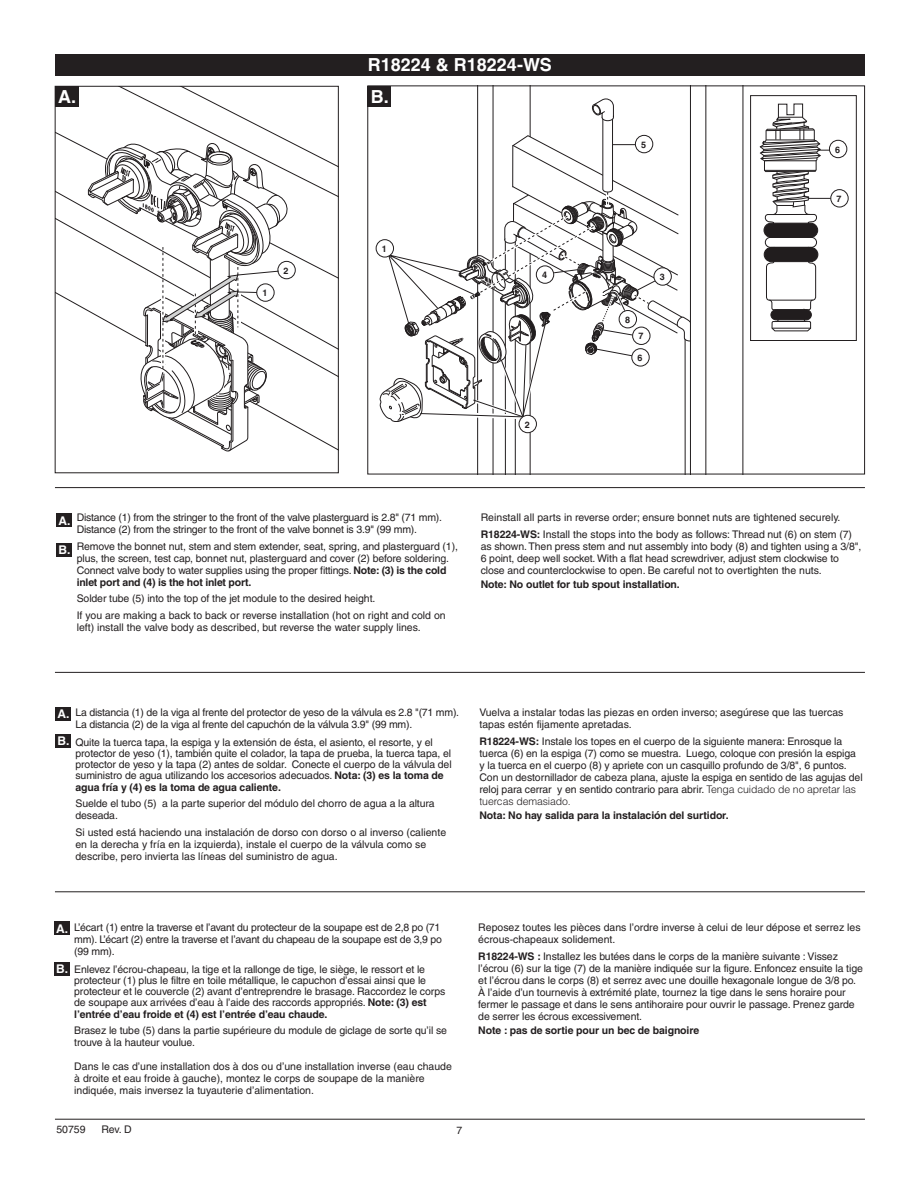
<style>
.page{position:relative;width:918px;height:1188px;background:#fff}
.page>*{position:absolute;margin:0;border:0;box-sizing:border-box;transform-origin:0 0}
.t1{font:700 18px "Helvetica";color:#fff}
.t2{font:700 12px "Helvetica";color:#fff}
.t3{font:10.5px/12px "Helvetica";letter-spacing:-.01em;color:#231f20}
.t4{font:700 10.5px "Helvetica";letter-spacing:-.01em;color:#231f20}
.t5{font:700 9px "Helvetica";color:#231f20}
.s1{font-weight:700}
.s2{font-weight:300}
</style>
<div class="page">
<hr style="left:55px;top:487px;width:810px;height:1px;background:#231f20">
<hr style="left:55px;top:1119px;width:810px;height:1px;background:#231f20">
<hr style="left:55px;top:891px;width:810px;height:1px;background:#231f20">
<hr style="left:55px;top:672px;width:810px;height:1px;background:#231f20">
<svg style="left:750px;top:95px;width:107px;height:246px"></svg>
<svg style="left:829px;top:140px;width:18px;height:18px"></svg>
<div style="left:829px;top:140px;width:18px;height:18px;border:1px solid #231f20;border-radius:50%"></div>
<div style="left:834px;top:144px;width:9px;height:10px;background:#fff"></div>
<svg style="left:831px;top:190px;width:17px;height:17px"></svg>
<div style="left:830px;top:189px;width:19px;height:18px;border:1px solid #231f20;border-radius:50%"></div>
<div style="left:835px;top:193px;width:9px;height:11px;background:#fff"></div>
<svg style="left:57px;top:88px;width:280px;height:190px"></svg>
<div style="left:278px;top:261px;width:18px;height:18px;border:1px solid #231f20;border-radius:50%"></div>
<div style="left:55px;top:87px;width:23px;height:20px;background:#231f20"></div>
<div style="left:368px;top:86px;width:23px;height:20px;background:#231f20"></div>
<div style="left:56px;top:514px;width:16px;height:13px;background:#231f20"></div>
<div style="left:56px;top:543px;width:16px;height:13px;background:#231f20"></div>
<div style="left:55px;top:54px;width:810px;height:21px;background:#231f20"></div>
<svg style="left:88px;top:75px;width:206px;height:377px"></svg>
<div style="left:376px;top:239px;width:18px;height:18px;border:1px solid #231f20;border-radius:50%"></div>
<svg style="left:380px;top:75px;width:363px;height:818px"></svg>
<div style="left:55px;top:707px;width:16px;height:13px;background:#231f20"></div>
<div style="left:55px;top:734px;width:16px;height:13px;background:#231f20"></div>
<div style="left:54px;top:922px;width:16px;height:13px;background:#231f20"></div>
<div style="left:54px;top:962px;width:16px;height:13px;background:#231f20"></div>
<h1 class="t1" style="left:368px;top:58px;width:186px">R18224 &amp; R18224-WS</h1>
<h1 class="t1" style="left:58px;top:91px;width:19px">A.</h1>
<h1 class="t1" style="left:371px;top:90px;width:20px">B.</h1>
<p class="t5" style="left:263px;top:290px;width:7px">1</p>
<p class="t5" style="left:284px;top:267px;width:7px">2</p>
<p class="t5" style="left:382px;top:246px;width:7px">1</p>
<p class="t5" style="left:641px;top:141px;width:7px">5</p>
<p class="t5" style="left:542px;top:272px;width:7px">4</p>
<p class="t5" style="left:660px;top:274px;width:7px">3</p>
<p class="t5" style="left:625px;top:316px;width:7px">8</p>
<p class="t5" style="left:638px;top:333px;width:7px">7</p>
<p class="t5" style="left:638px;top:355px;width:7px">6</p>
<p class="t5" style="left:525px;top:421px;width:7px">2</p>
<p class="t5" style="left:835px;top:146px;width:7px">6</p>
<p class="t5" style="left:837px;top:195px;width:7px">7</p>
<p class="t3" style="left:77px;top:512px;width:367px">Distance (1) from the stringer to the front of the valve plasterguard is 2.8" (71 mm).<br>Distance (2) from the stringer to the front of the valve bonnet is 3.9" (99 mm).</p>
<p class="t3" style="left:77px;top:542px;width:383px">Remove the bonnet nut, stem and stem extender, seat, spring, and plasterguard (1), plus, the screen, test cap, bonnet nut, plasterguard and cover (2) before soldering.<br>Connect valve body to water supplies using the proper fittings. <span class="s1">Note: (3) is the cold inlet port and (4) is the hot inlet port.</span></p>
<p class="t3" style="left:77px;top:591px;width:370px;line-height:16.5px">Solder tube (5) into the top of the jet module to the desired height.<br>If you are making a back to back or reverse installation (hot on right and cold on</p>
<p class="t3" style="left:77px;top:622px;width:346px">left) install the valve body as described, but reverse the water supply lines.</p>
<p class="t2" style="left:59px;top:516px;width:13px">A.</p>
<p class="t2" style="left:59px;top:545px;width:13px">B.</p>
<p class="t3" style="left:481px;top:510px;width:373px;line-height:16.5px">Reinstall all parts in reverse order; ensure bonnet nuts are tightened securely.<br><span class="s1">R18224-WS:</span> Install the stops into the body as follows: Thread nut (6) on stem (7)</p>
<p class="t3" style="left:481px;top:541px;width:382px">as shown. Then press stem and nut assembly into body (8) and tighten using a 3/8",<br>6 point, deep well socket. With a flat head screwdriver, adjust stem clockwise to close and counterclockwise to open. Be careful not to overtighten the nuts.</p>
<p class="t4" style="left:481px;top:580px;width:201px">Note: No outlet for tub spout installation.</p>
<p class="t3" style="left:75px;top:708px;width:385px">La distancia (1) de la viga al frente del protector de yeso de la válvula es 2.8 "(71 mm).<br>La distancia (2) de la viga al frente del capuchón de la válvula 3.9" (99 mm).</p>
<p class="t3" style="left:75px;top:737px;width:378px;line-height:11.4px">Quite la tuerca tapa, la espiga y la extensión de ésta, el asiento, el resorte, y el protector de yeso (1), también quite el colador, la tapa de prueba, la tuerca tapa, el protector de yeso y la tapa (2) antes de soldar. Conecte el cuerpo de la válvula del suministro de agua utilizando los accesorios adecuados. <span class="s1">Nota: (3) es la toma de agua fría y (4) es la toma de agua caliente.</span></p>
<p class="t3" style="left:75px;top:798px;width:361px">Suelde el tubo (5) a la parte superior del módulo del chorro de agua a la altura deseada.</p>
<p class="t3" style="left:75px;top:827px;width:372px">Si usted está haciendo una instalación de dorso con dorso o al inverso (caliente en la derecha y fría en la izquierda), instale el cuerpo de la válvula como se describe, pero invierta las líneas del suministro de agua.</p>
<p class="t2" style="left:57px;top:709px;width:13px">A.</p>
<p class="t2" style="left:57px;top:736px;width:13px">B.</p>
<p class="t3" style="left:480px;top:708px;width:365px">Vuelva a instalar todas las piezas en orden inverso; asegúrese que las tuercas tapas estén fijamente apretadas.</p>
<p class="t3" style="left:480px;top:736px;width:385px"><span class="s1">R18224-WS:</span> Instale los topes en el cuerpo de la siguiente manera: Enrosque la tuerca (6) en la espiga (7) como se muestra. Luego, coloque con presión la espiga y la tuerca en el cuerpo (8) y apriete con un casquillo profundo de 3/8", 6 puntos.<br>Con un destornillador de cabeza plana, ajuste la espiga en sentido de las agujas del reloj para cerrar y en sentido contrario para abrir. <span class="s2">Tenga cuidado de no apretar las tuercas demasiado.</span></p>
<p class="t4" style="left:480px;top:812px;width:251px">Nota: No hay salida para la instalación del surtidor.</p>
<p class="t3" style="left:74px;top:923px;width:369px">L’écart (1) entre la traverse et l’avant du protecteur de la soupape est de 2,8 po (71 mm). L’écart (2) entre la traverse et l’avant du chapeau de la soupape est de 3,9 po (99 mm).</p>
<p class="t3" style="left:74px;top:964px;width:373px;line-height:11.4px">Enlevez l’écrou-chapeau, la tige et la rallonge de tige, le siège, le ressort et le protecteur (1) plus le filtre en toile métallique, le capuchon d’essai ainsi que le protecteur et le couvercle (2) avant d’entreprendre le brasage. Raccordez le corps de soupape aux arrivées d’eau à l’aide des raccords appropriés. <span class="s1">Note: (3) est l’entrée d’eau froide et (4) est l’entrée d’eau chaude.</span></p>
<p class="t3" style="left:74px;top:1026px;width:374px">Brasez le tube (5) dans la partie supérieure du module de giclage de sorte qu’il se trouve à la hauteur voulue.</p>
<p class="t3" style="left:74px;top:1062px;width:379px">Dans le cas d’une installation dos à dos ou d’une installation inverse (eau chaude à droite et eau froide à gauche), montez le corps de soupape de la manière indiquée, mais inversez la tuyauterie d’alimentation.</p>
<p class="t2" style="left:56px;top:924px;width:13px">A.</p>
<p class="t2" style="left:56px;top:965px;width:13px">B.</p>
<p class="t3" style="left:56px;top:1124px;width:31px">50759</p>
<p class="t3" style="left:101px;top:1124px;width:32px">Rev. D</p>
<p class="t3" style="left:457px;top:1125px;width:7px">7</p>
<p class="t3" style="left:478px;top:923px;width:384px">Reposez toutes les pièces dans l’ordre inverse à celui de leur dépose et serrez les écrous-chapeaux solidement.</p>
<p class="t3" style="left:478px;top:951px;width:386px"><span class="s1">R18224-WS :</span> Installez les butées dans le corps de la manière suivante : Vissez l’écrou (6) sur la tige (7) de la manière indiquée sur la figure. Enfoncez ensuite la tige et l’écrou dans le corps (8) et serrez avec une douille hexagonale longue de 3/8 po.<br>À l’aide d’un tournevis à extrémité plate, tournez la tige dans le sens horaire pour fermer le passage et dans le sens antihoraire pour ouvrir le passage. Prenez garde de serrer les écrous excessivement.</p>
<p class="t4" style="left:478px;top:1027px;width:222px">Note : pas de sortie pour un bec de baignoire</p>
</div>
